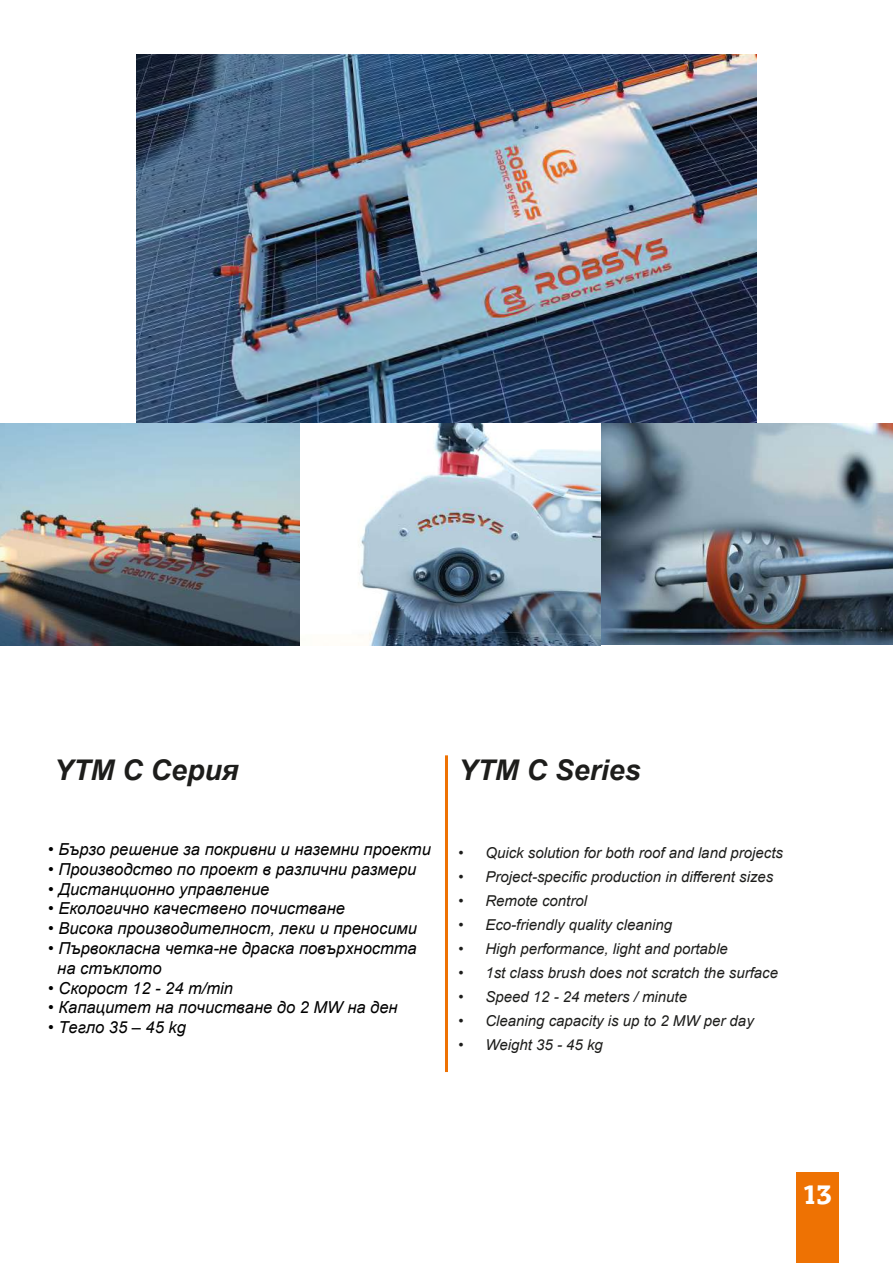
<style>
.page{position:relative;width:893px;height:1263px;background:#fff}
.page>*{position:absolute;margin:0;border:0;box-sizing:border-box;transform-origin:0 0}
.t1{font:italic 700 28.5px "Arial";color:#1d1d1b}
.t2{font:700 28.5px "Bandera Pro";color:#fff}
.t3{font:italic 16.5px/19.8px "Arial";color:#000}
.t4{font:italic 15px "Arial";color:#1d1d1b}
</style>
<div class="page">
<img style="left:136px;top:54px;width:621px;height:370px">
<div style="left:796px;top:1172px;width:43px;height:91px;background:#ee7203"></div>
<hr style="left:445px;top:755px;width:3px;height:317px;background:#ee7203">
<img style="left:0;top:424px;width:893px;height:221px">
<h1 class="t1" style="left:54px;top:751px;width:186px">YTM C Серия</h1>
<h1 class="t1" style="left:458px;top:751px;width:184px">YTM C Series</h1>
<p class="t3" style="left:48px;top:839px;width:384px">• Бързо решение за покривни и наземни проекти</p>
<p class="t3" style="left:48px;top:859px;width:370px">• Производство по проект в различни размери</p>
<p class="t3" style="left:48px;top:879px;width:223px">• Дистанционно управление</p>
<p class="t3" style="left:48px;top:899px;width:298px">• Екологично качествено почистване</p>
<p class="t3" style="left:48px;top:919px;width:370px">• Висока производителност, леки и преносими</p>
<p class="t3" style="left:57px;top:938px;width:361px;text-indent:-9px">• Първокласна четка-не драска повърхността на стъклото</p>
<p class="t3" style="left:48px;top:978px;width:187px">• Скорост 12 - 24 m/min</p>
<p class="t3" style="left:48px;top:998px;width:351px">• Капацитет на почистване до 2 MW на ден</p>
<p class="t3" style="left:48px;top:1018px;width:139px">• Тегло 35 – 45 kg</p>
<p class="t4" style="left:458px;top:843px;width:326px">• Quick solution for both roof and land projects</p>
<p class="t4" style="left:458px;top:867px;width:317px">• Project-specific production in different sizes</p>
<p class="t4" style="left:458px;top:891px;width:130px">• Remote control</p>
<p class="t4" style="left:458px;top:915px;width:215px">• Eco-friendly quality cleaning</p>
<p class="t4" style="left:458px;top:939px;width:271px">• High performance, light and portable</p>
<p class="t4" style="left:458px;top:963px;width:321px">• 1st class brush does not scratch the surface</p>
<p class="t4" style="left:458px;top:987px;width:230px">• Speed 12 - 24 meters / minute</p>
<p class="t4" style="left:458px;top:1011px;width:297px">• Cleaning capacity is up to 2 MW per day</p>
<p class="t4" style="left:458px;top:1035px;width:146px">• Weight 35 - 45 kg</p>
<h1 class="t2" style="left:803px;top:1176px;width:30px">13</h1>
</div>
